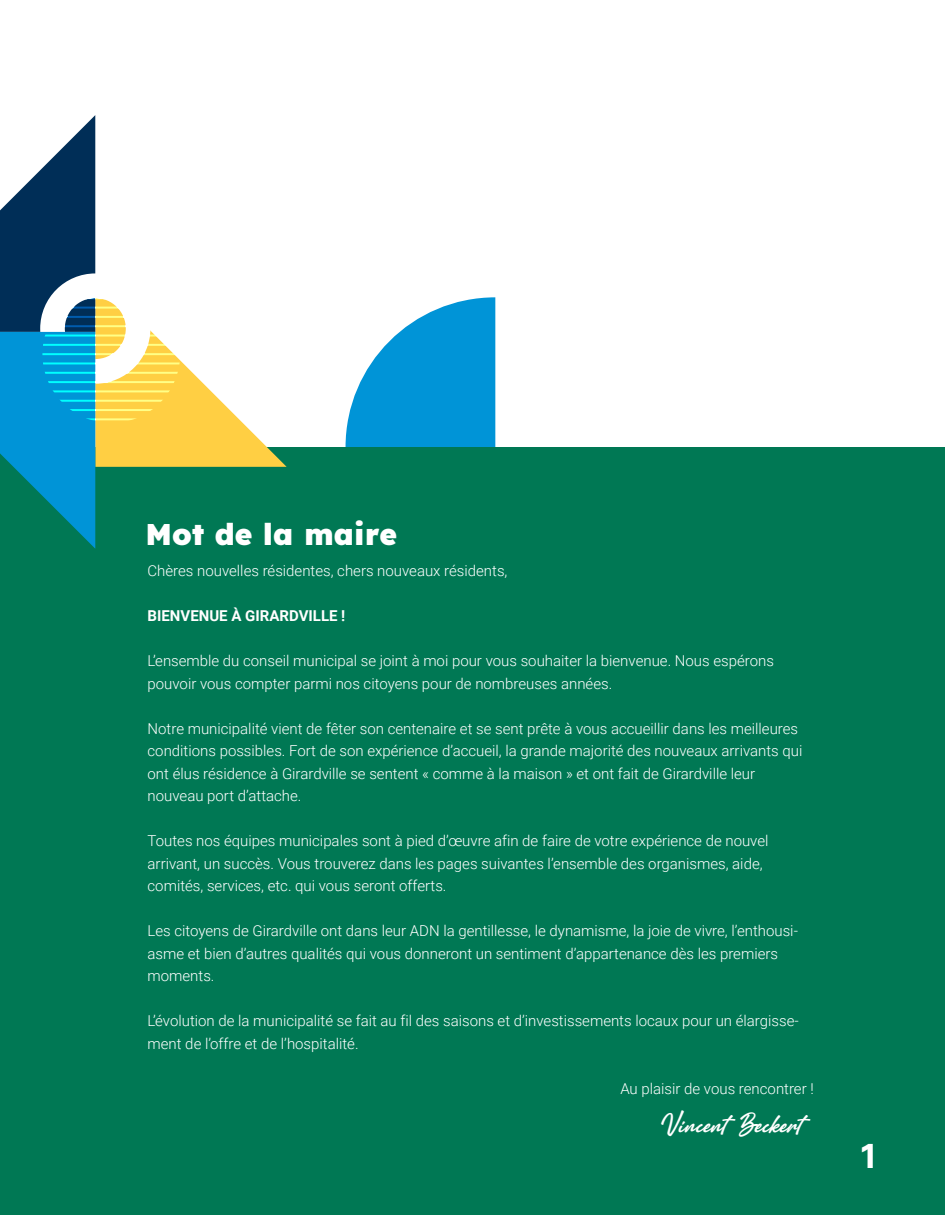
<style>
.page{position:relative;width:945px;height:1215px;background:#fff}
.page>*{position:absolute;margin:0;border:0;box-sizing:border-box;transform-origin:0 0}
.t1{font:700 34.5px "Univers LT Std";color:#fff}
.t2{font:30px "Lexend";color:#fff}
.t3{font:22.95px "Amertha PERSONALUSEONLY";color:#fff}
.t4{font:300 15px/22.5px "Roboto";color:#fff}
.t5{font:700 15px "Roboto";color:#fff}
</style>
<div class="page">
<svg style="left:346px;top:297px;width:149px;height:150px"></svg>
<div style="left:1px;top:447px;width:944px;height:768px;background:#007854"></div>
<svg style="left:0;top:115px;width:287px;height:434px"></svg>
<hr style="left:42px;top:288px;width:138px;height:2px;background:#fff">
<hr style="left:42px;top:297px;width:138px;height:2px;background:#fff">
<hr style="left:42px;top:307px;width:138px;height:2px;background:#fff">
<hr style="left:42px;top:316px;width:138px;height:2px;background:#fff">
<hr style="left:42px;top:325px;width:138px;height:2px;background:#fff">
<hr style="left:42px;top:335px;width:138px;height:2px;background:#fff">
<hr style="left:42px;top:344px;width:138px;height:2px;background:#fff">
<hr style="left:42px;top:353px;width:138px;height:2px;background:#fff">
<hr style="left:42px;top:362px;width:138px;height:2px;background:#fff">
<hr style="left:42px;top:372px;width:138px;height:2px;background:#fff">
<hr style="left:42px;top:381px;width:138px;height:2px;background:#fff">
<hr style="left:42px;top:390px;width:138px;height:2px;background:#fff">
<hr style="left:42px;top:400px;width:138px;height:2px;background:#fff">
<hr style="left:42px;top:409px;width:138px;height:2px;background:#fff">
<hr style="left:42px;top:418px;width:138px;height:2px;background:#fff">
<h2 class="t2" style="left:146px;top:512px;width:253px">Mot de la maire</h2>
<p class="t4" style="left:148px;top:559px;width:361px">Chères nouvelles résidentes, chers nouveaux résidents,</p>
<p class="t5" style="left:148px;top:606px;width:199px">BIENVENUE À GIRARDVILLE !</p>
<p class="t4" style="left:148px;top:649px;width:628px">L’ensemble du conseil municipal se joint à moi pour vous souhaiter la bienvenue. Nous espérons pouvoir vous compter parmi nos citoyens pour de nombreuses années.</p>
<p class="t4" style="left:148px;top:717px;width:656px">Notre municipalité vient de fêter son centenaire et se sent prête à vous accueillir dans les meilleures conditions possibles. Fort de son expérience d’accueil, la grande majorité des nouveaux arrivants qui ont élus résidence à Girardville se sentent « comme à la maison » et ont fait de Girardville leur nouveau port d’attache.</p>
<p class="t4" style="left:148px;top:829px;width:622px">Toutes nos équipes municipales sont à pied d’œuvre afin de faire de votre expérience de nouvel arrivant, un succès. Vous trouverez dans les pages suivantes l’ensemble des organismes, aide, comités, services, etc. qui vous seront offerts.</p>
<p class="t4" style="left:148px;top:919px;width:652px">Les citoyens de Girardville ont dans leur ADN la gentillesse, le dynamisme, la joie de vivre, l’enthousi&shy;asme et bien d’autres qualités qui vous donneront un sentiment d’appartenance dès les premiers moments.</p>
<p class="t4" style="left:148px;top:1009px;width:653px">L’évolution de la municipalité se fait au fil des saisons et d’investissements locaux pour un élargisse&shy;ment de l’offre et de l’hospitalité.</p>
<p class="t4" style="left:620px;top:1077px;width:195px">Au plaisir de vous rencontrer !</p>
<h3 class="t3" style="left:660px;top:1105px;width:144px">Vincent Beckert</h3>
<h1 class="t1" style="left:859px;top:1136px;width:21px">1</h1>
</div>
